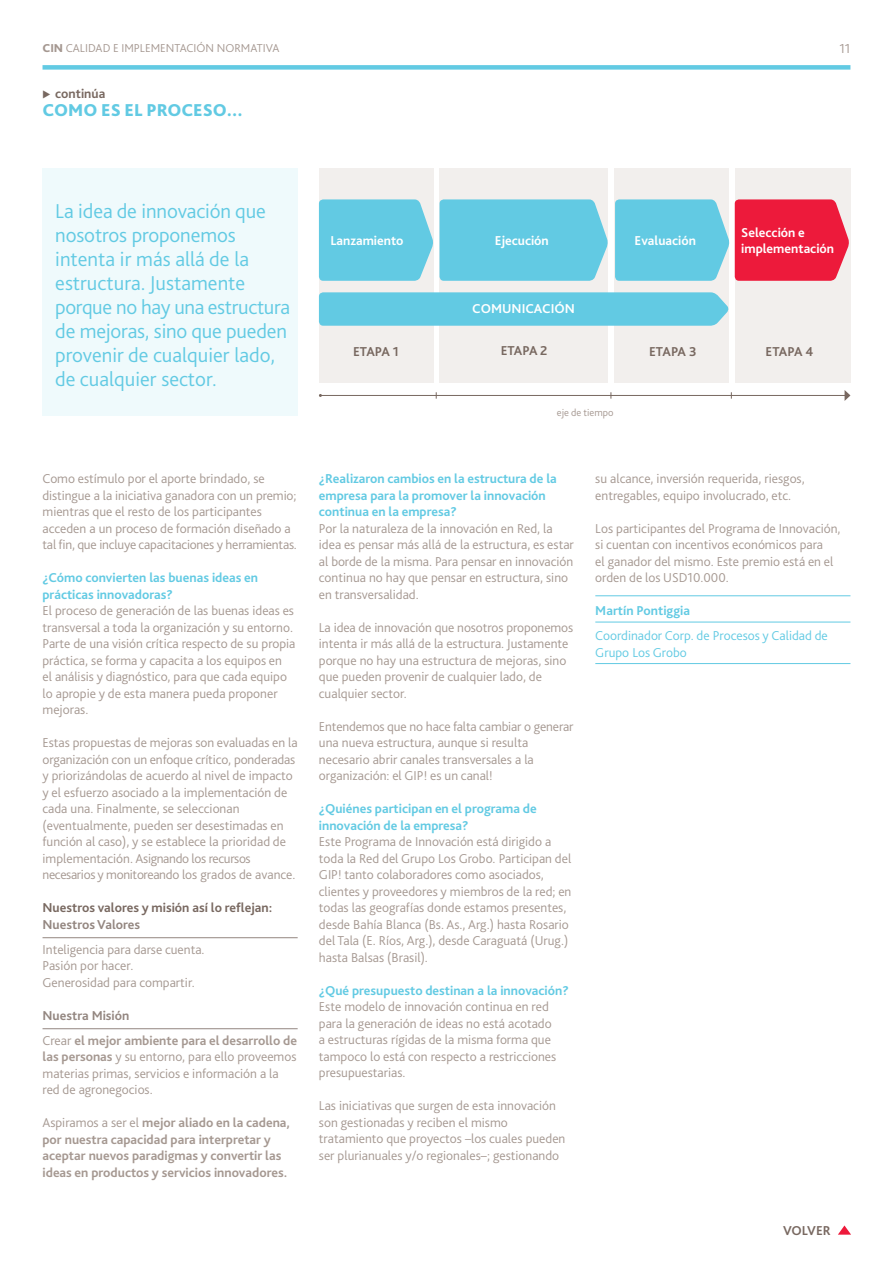
<style>
.page{position:relative;width:893px;height:1263px;background:#fff}
.page>*{position:absolute;margin:0;border:0;box-sizing:border-box;transform-origin:0 0}
.t1{font:300 21px/24px "Bliss Pro";letter-spacing:-.005em;color:#62cae3}
.t2{font:800 18px "Bliss Pro";color:#62cae3}
.t3{font:300 13.5px/16.5px "Bliss Pro";color:#a59891}
.t4{font:700 13.5px/16.5px "Bliss Pro";color:#62cae3}
.t5{font:700 13.5px/16.5px "Bliss Pro";color:#a59891}
.t6{font:700 13.5px "Bliss Pro";color:#786860}
.t7{font:700 13.5px/16.5px "Bliss Pro";color:#fff}
.t8{font:300 13.5px/16.5px "Bliss Pro";color:#62cae3}
.t9{font:700 13.5px "Bliss Pro";color:#938680}
.t10{font:300 12px "Bliss Pro";letter-spacing:.12em;color:#a59891}
.t11{font:300 10.5px "Bliss Pro";color:#a59891}
.s1{font-weight:800}
.s2{color:#938680}
.s3{font-weight:300}
.s4{font-weight:700}
</style>
<div class="page">
<svg style="left:838px;top:1225px;width:13px;height:10px"></svg>
<div style="left:614px;top:168px;width:114px;height:215px;background:#f2efed"></div>
<div style="left:319px;top:168px;width:114px;height:215px;background:#f2efed"></div>
<div style="left:735px;top:168px;width:115px;height:215px;background:#f2efed"></div>
<div style="left:439px;top:168px;width:169px;height:215px;background:#f2efed"></div>
<svg style="left:319px;top:292px;width:410px;height:34px;background:#67cbe3"></svg>
<svg style="left:319px;top:199px;width:289px;height:82px;background:#6dcde4"></svg>
<svg style="left:615px;top:199px;width:234px;height:82px;background:#ae7d97"></svg>
<hr style="left:43px;top:937px;width:255px;height:1px;background:#938680">
<hr style="left:43px;top:1028px;width:255px;height:1px;background:#938680">
<div style="left:43px;top:65px;width:807px;height:5px;background:#62cae3"></div>
<hr style="left:320px;top:395px;width:525px;height:1px;background:#786860">
<svg style="left:844px;top:390px;width:6px;height:11px"></svg>
<hr style="left:595px;top:595px;width:255px;height:1px;background:#62cae3">
<hr style="left:595px;top:622px;width:255px;height:1px;background:#62cae3">
<hr style="left:595px;top:663px;width:255px;height:1px;background:#62cae3">
<div style="left:43px;top:168px;width:255px;height:248px;background:#effafc"></div>
<p class="t10" style="left:43px;top:41px;width:87px"><span class="s1">CIN</span> Cali dad e implemen</p>
<p class="t10" style="left:174px;top:41px;width:107px">taci ón normativa</p>
<p class="t3" style="left:839px;top:40px;width:13px">11</p>
<p class="t6" style="left:55px;top:85px;width:52px">continúa</p>
<h2 class="t2" style="left:43px;top:99px;width:202px">COMO ES EL PROCESO...</h2>
<h1 class="t1" style="left:55px;top:198px;width:236px">La idea de innovación que nosotros proponemos intenta ir más allá de la estructura. Justamente porque no hay una estructura de mejoras, sino que pueden provenir de cualquier lado, de cualquier sector.</h1>
<p class="t3" style="left:43px;top:470px;width:256px">Como estímulo por el aporte brindado, se distingue a la iniciativa ganadora con un premio; mientras que el resto de los participantes acceden a un proceso de formación diseñado a tal fin, que incluye capacitaciones y herramientas.</p>
<p class="t4" style="left:43px;top:569px;width:217px">¿Cómo convierten las buenas ideas en prácticas innovadoras?</p>
<p class="t3" style="left:43px;top:602px;width:254px">El proceso de generación de las buenas ideas es transversal a toda la organización y su entorno.<br>Parte de una visión crítica respecto de su propia práctica, se forma y capacita a los equipos en<br>el análisis y diagnóstico, para que cada equipo lo apropie y de esta manera pueda proponer mejoras.</p>
<p class="t3" style="left:43px;top:734px;width:257px">Estas propuestas de mejoras son evaluadas en la organización con un enfoque crítico, ponderadas y priorizándolas de acuerdo al nivel de impacto y el esfuerzo asociado a la implementación de cada una. Finalmente, se seleccionan (eventualmente, pueden ser desestimadas en función al caso), y se establece la prioridad de implementación. Asignando los recursos necesarios y monitoreando los grados de avance.</p>
<p class="t6" style="left:43px;top:899px;width:231px">Nuestros valores y misión así lo reflejan:</p>
<p class="t9" style="left:43px;top:916px;width:99px">Nuestros Valores</p>
<p class="t3" style="left:43px;top:941px;width:164px">Inteligencia para darse cuenta.<br>Pasión por hacer.<br>Generosidad para compartir.</p>
<p class="t5" style="left:43px;top:1002px;width:256px;line-height:25px"><span class="s2">Nuestra Misión<br></span><span class="s3">Crear</span> el mejor ambiente para el desarrollo de</p>
<p class="t3" style="left:43px;top:1048px;width:255px"><span class="s4">las personas</span> y su entorno, para ello proveemos materias primas, servicios e información a la red de agronegocios.</p>
<p class="t5" style="left:43px;top:1114px;width:249px"><span class="s3">Aspiramos a ser el</span> mejor aliado en la cadena, por nuestra capacidad para interpretar y aceptar nuevos paradigmas y convertir las ideas en productos y servicios innovadores.</p>
<p class="t7" style="left:330px;top:232px;width:75px">Lanzamiento</p>
<p class="t7" style="left:741px;top:224px;width:94px">Selección e implementación</p>
<p class="t7" style="left:635px;top:232px;width:63px">Evaluación</p>
<p class="t7" style="left:495px;top:232px;width:55px">Ejecución</p>
<p class="t7" style="left:472px;top:299px;width:28px">Comunicaci</p>
<p class="t7" style="left:554px;top:299px;width:19px">ón</p>
<p class="t6" style="left:353px;top:343px;width:9px">etapa</p>
<p class="t6" style="left:393px;top:343px;width:8px">1</p>
<p class="t6" style="left:501px;top:342px;width:9px">etapa</p>
<p class="t6" style="left:540px;top:342px;width:9px">2</p>
<p class="t6" style="left:649px;top:343px;width:9px">etapa</p>
<p class="t6" style="left:689px;top:343px;width:9px">3</p>
<p class="t6" style="left:766px;top:343px;width:9px">etapa</p>
<p class="t6" style="left:805px;top:343px;width:9px">4</p>
<p class="t11" style="left:557px;top:406px;width:58px">eje de tiempo</p>
<p class="t4" style="left:319px;top:470px;width:239px">¿Realizaron cambios en la estructura de la empresa para la promover la innovación continua en la empresa?</p>
<p class="t3" style="left:319px;top:520px;width:256px">Por la naturaleza de la innovación en Red, la idea es pensar más allá de la estructura, es estar al borde de la misma. Para pensar en innovación continua no hay que pensar en estructura, sino en transversalidad.</p>
<p class="t3" style="left:319px;top:619px;width:256px">La idea de innovación que nosotros proponemos intenta ir más allá de la estructura. Justamente porque no hay una estructura de mejoras, sino que pueden provenir de cualquier lado, de cualquier sector.</p>
<p class="t3" style="left:319px;top:718px;width:256px">Entendemos que no hace falta cambiar o generar una nueva estructura, aunque si resulta necesario abrir canales transversales a la organización: el GIP! es un canal!</p>
<p class="t4" style="left:319px;top:800px;width:219px">¿Quiénes participan en el programa de innovación de la empresa?</p>
<p class="t3" style="left:319px;top:833px;width:254px">Este Programa de Innovación está dirigido a toda la Red del Grupo Los Grobo. Participan del GIP! tanto colaboradores como asociados, clientes y proveedores y miembros de la red; en todas las geografías donde estamos presentes, desde Bahía Blanca (Bs. As., Arg.) hasta Rosario del Tala (E. Ríos, Arg.), desde Caraguatá (Urug.) hasta Balsas (Brasil).</p>
<p class="t4" style="left:319px;top:981px;width:251px">¿Qué presupuesto destinan a la innovación?</p>
<p class="t3" style="left:319px;top:998px;width:239px">Este modelo de innovación continua en red para la generación de ideas no está acotado a estructuras rígidas de la misma forma que tampoco lo está con respecto a restricciones presupuestarias.</p>
<p class="t3" style="left:319px;top:1097px;width:248px">Las iniciativas que surgen de esta innovación son gestionadas y reciben el mismo tratamiento que proyectos –los cuales pueden ser plurianuales y/o regionales–; gestionando</p>
<p class="t3" style="left:595px;top:470px;width:211px">su alcance, inversión requerida, riesgos, entregables, equipo involucrado, etc.</p>
<p class="t3" style="left:595px;top:520px;width:247px">Los participantes del Programa de Innovación, si cuentan con incentivos económicos para<br>el ganador del mismo. Este premio está en el orden de los USD10.000.</p>
<p class="t4" style="left:595px;top:602px;width:96px">Martín Pontiggia</p>
<p class="t8" style="left:595px;top:627px;width:234px">Coordinador Corp. de Procesos y Calidad de<br>Grupo Los Grobo</p>
<p class="t6" style="left:783px;top:1222px;width:41px">volver</p>
</div>
